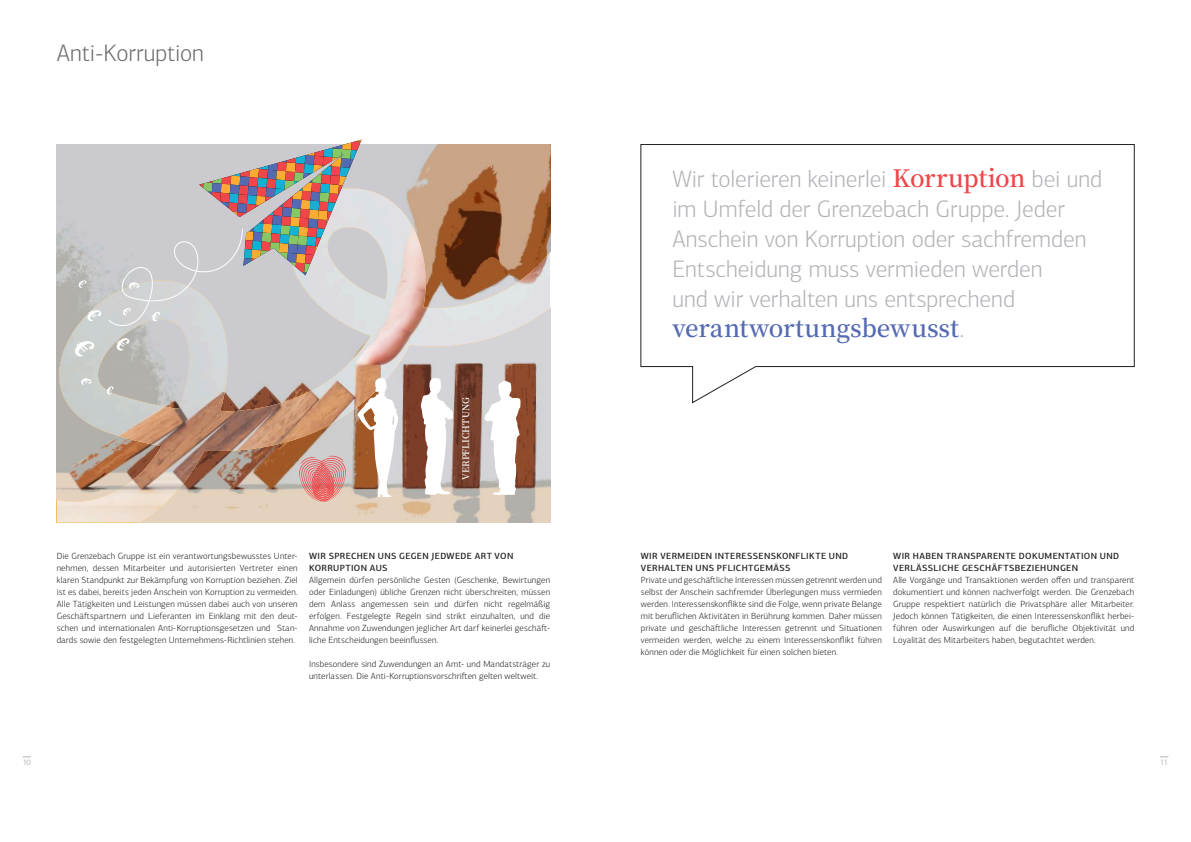
<style>
.page{position:relative;width:1191px;height:842px;background:#fff}
.page>*{position:absolute;margin:0;border:0;box-sizing:border-box;transform-origin:0 0}
.t1{font:300 24px/30px "PF Centro Sans Pro";letter-spacing:-.005em;color:#b2b3b7}
.t2{font:600 24px "Noto Serif JP";color:#546ab2}
.t3{font:300 24px "PF Centro Sans Pro";color:#6c6d70}
.t4{font:300 9px/12px "PF Centro Sans Pro";letter-spacing:.015em;color:#231f20;text-align:justify}
.t5{font:500 9px/12px "PF Centro Sans Pro";letter-spacing:.04em;color:#231f20}
.t6{font:600 9px "Noto Serif JP";letter-spacing:.02em;color:#fff}
.t7{font:8px "PF Centro Sans Pro";color:#b2b3b7}
.s1{font-family:"Noto Serif JP";font-weight:600;color:#ef4649}
.s2{font-family:"PF Centro Sans Pro";font-weight:300;color:#b2b3b7}
</style>
<div class="page">
<svg style="left:57px;top:148px;width:493px;height:40px;background:#c8b3a5"></svg>
<img style="left:56px;top:188px;width:494px;height:335px">
<svg style="left:87px;top:310px;width:14px;height:11px"></svg>
<svg style="left:117px;top:338px;width:12px;height:13px"></svg>
<svg style="left:79px;top:280px;width:7px;height:8px"></svg>
<svg style="left:106px;top:386px;width:8px;height:9px"></svg>
<svg style="left:81px;top:378px;width:10px;height:7px"></svg>
<svg style="left:74px;top:341px;width:20px;height:16px"></svg>
<svg style="left:484px;top:380px;width:37px;height:115px"></svg>
<svg style="left:357px;top:378px;width:41px;height:119px"></svg>
<svg style="left:420px;top:378px;width:33px;height:117px"></svg>
<svg style="left:299px;top:456px;width:47px;height:46px;background:#dd9592"></svg>
<svg style="left:107px;top:140px;width:255px;height:188px;background:#c5bebf"></svg>
<svg style="left:640px;top:144px;width:494px;height:259px"></svg>
<h1 class="t3" style="left:57px;top:39px;width:149px">Anti-Korruption</h1>
<p class="t6" style="left:461px;top:480px;width:85px;rotate:-90deg">VERPFLICHTUNG</p>
<p class="t4" style="left:57px;top:550px;width:242px">Die Grenzebach Gruppe ist ein verantwortungsbewusstes Unter&shy;nehmen, dessen Mitarbeiter und autorisierten Vertreter einen klaren Standpunkt zur Bekämpfung von Korruption beziehen. Ziel ist es dabei, bereits jeden Anschein von Korruption zu vermeiden.<br>Alle Tätigkeiten und Leistungen müssen dabei auch von unseren Geschäftspartnern und Lieferanten im Einklang mit den deut&shy;schen und internationalen Anti-Korruptionsgesetzen und Stan&shy;dards sowie den festgelegten Unternehmens-Richtlinien stehen.</p>
<p class="t5" style="left:309px;top:549px;width:206px">WIR SPRECHEN UNS GEGEN JEDWEDE ART VON<br>KORRUPTION AUS</p>
<p class="t4" style="left:309px;top:574px;width:242px">Allgemein dürfen persönliche Gesten (Geschenke, Bewirtungen oder Einladungen) übliche Grenzen nicht überschreiten, müssen dem Anlass angemessen sein und dürfen nicht regelmäßig erfolgen. Festgelegte Regeln sind strikt einzuhalten, und die Annahme von Zuwendungen jeglicher Art darf keinerlei geschäft&shy;liche Entscheidungen beeinflussen.</p>
<p class="t4" style="left:309px;top:658px;width:242px">Insbesondere sind Zuwendungen an Amt- und Mandatsträger zu unterlassen. Die Anti-Korruptionsvorschriften gelten weltweit.</p>
<h1 class="t1" style="left:672px;top:164px;width:431px">Wir tolerieren keinerlei <span class="s1">Korruption</span> bei und im Umfeld der Grenzebach Gruppe. Jeder Anschein von Korruption oder sachfremden Entscheidung muss vermieden werden<br>und wir verhalten uns entsprechend</h1>
<h1 class="t2" style="left:672px;top:314px;width:293px">verantwortungsbewusst<span class="s2">.</span></h1>
<p class="t5" style="left:641px;top:549px;width:209px">WIR VERMEIDEN INTERESSENSKONFLIKTE UND<br>VERHALTEN UNS PFLICHTGEMÄSS</p>
<p class="t4" style="left:641px;top:573px;width:242px">Private und geschäftliche Interessen müssen getrennt werden und selbst der Anschein sachfremder Überlegungen muss vermieden werden. Interessenskonflikte sind die Folge, wenn private Belange mit beruflichen Aktivitäten in Berührung kommen. Daher müssen private und geschäftliche Interessen getrennt und Situationen vermeiden werden, welche zu einem Interessenskonflikt führen können oder die Möglichkeit für einen solchen bieten.</p>
<p class="t5" style="left:893px;top:549px;width:227px">WIR HABEN TRANSPARENTE DOKUMENTATION UND<br>VERLÄSSLICHE GESCHÄFTSBEZIEHUNGEN</p>
<p class="t4" style="left:893px;top:573px;width:242px">Alle Vorgänge und Transaktionen werden offen und transparent dokumentiert und können nachverfolgt werden. Die Grenzebach Gruppe respektiert natürlich die Privatsphäre aller Mitarbeiter.<br>Jedoch können Tätigkeiten, die einen Interessenskonflikt herbei&shy;führen oder Auswirkungen auf die berufliche Objektivität und Loyalität des Mitarbeiters haben, begutachtet werden.</p>
<p class="t7" style="left:23px;top:757px;width:10px">10</p>
<p class="t7" style="left:1160px;top:757px;width:10px">11</p>
</div>
